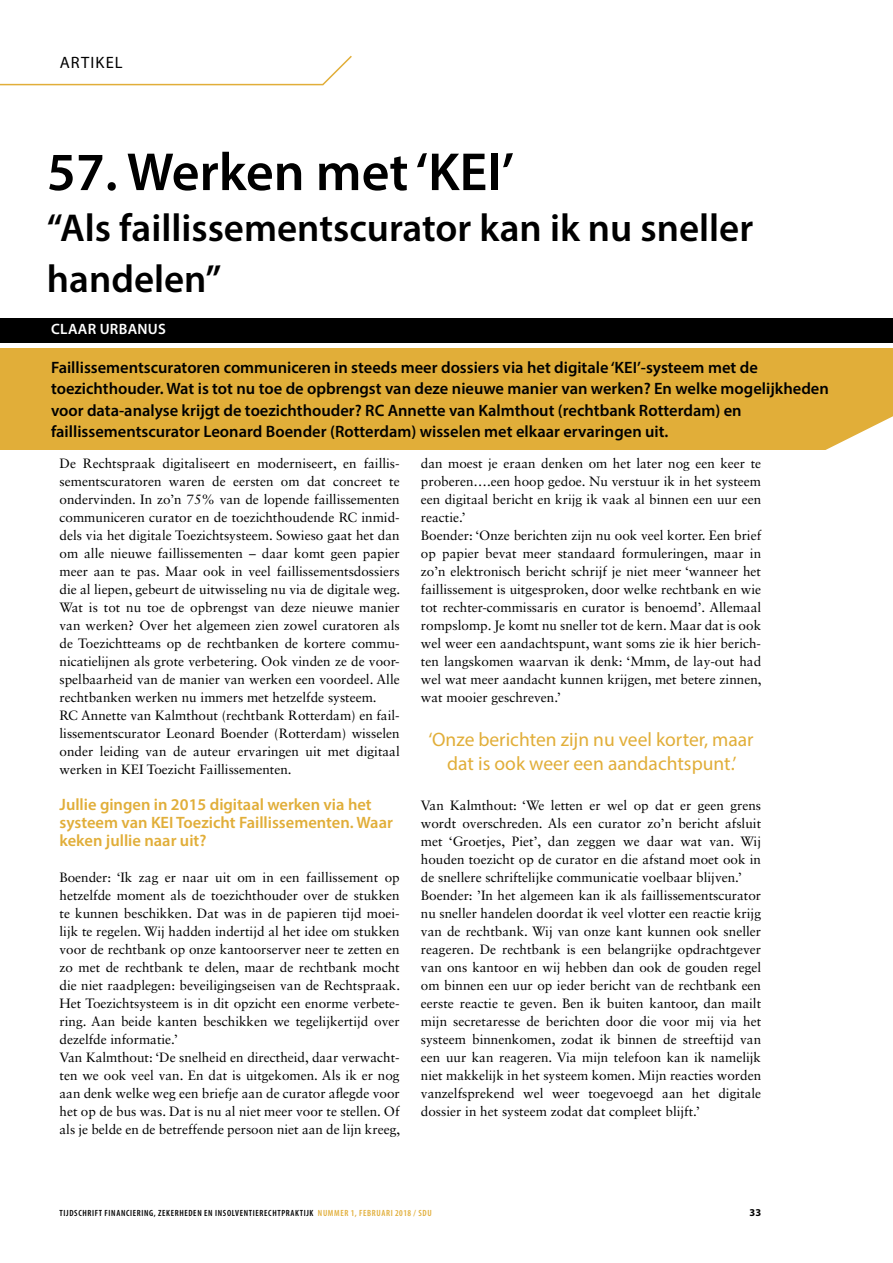
<style>
.page{position:relative;width:893px;height:1263px;background:#fff}
.page>*{position:absolute;margin:0;border:0;box-sizing:border-box;transform-origin:0 0}
.t1{font:600 54px "Myriad Pro";color:#000}
.t2{font:600 39px/51px "Myriad Pro";color:#000}
.t3{font:19.5px/24px "Myriad Pro";color:#e1ae39;text-align:center}
.t4{font:600 16.5px/21px "Myriad Pro";color:#000}
.t5{font:600 16.5px/18px "Myriad Pro";color:#e1ae39}
.t6{font:16.5px "Myriad Pro";color:#000}
.t7{font:600 15px "Myriad Pro";letter-spacing:.02em;color:#fff}
.t8{font:13.5px/18px "Sabon LT Std";color:#000}
.t9{font:700 10.5px "Myriad Pro";color:#000}
.t10{font:600 condensed 9px "Myriad Pro";letter-spacing:.07em;color:#000}
.s1{color:#e1ae39}
</style>
<div class="page">
<div style="left:0;top:318px;width:893px;height:24px;background:#000"></div>
<svg style="left:0;top:55px;width:352px;height:31px"></svg>
<hr style="left:0;top:111px;width:1px;height:1152px;background:#ebebeb">
<div style="left:0;top:348px;width:893px;height:101px;background:#e1ae39"></div>
<svg style="left:816px;top:449px;width:77px;height:1px"></svg>
<p class="t6" style="left:60px;top:53px;width:21px">Artike</p>
<p class="t6" style="left:115px;top:53px;width:9px">l</p>
<h1 class="t1" style="left:47px;top:138px;width:469px">57. Werken met ‘KEI’</h1>
<h2 class="t2" style="left:47px;top:201px;width:708px">“Als faillissementscurator kan ik nu sneller handelen”</h2>
<p class="t7" style="left:51px;top:320px;width:116px">CLAAR URBANUS</p>
<p class="t4" style="left:51px;top:357px;width:779px">Faillissementscuratoren communiceren in steeds meer dossiers via het digitale ‘KEI’-systeem met de toezichthouder. Wat is tot nu toe de opbrengst van deze nieuwe manier van werken? En welke mogelijkheden voor data-analyse krijgt de toezichthouder? RC Annette van Kalmthout (rechtbank Rotterdam) en faillissementscurator Leonard Boender (Rotterdam) wisselen met elkaar ervaringen uit.</p>
<p class="t8" style="left:60px;top:454px;width:342px">De Rechtspraak digitaliseert en moderniseert, en faillis&shy;sementscuratoren waren de eersten om dat concreet te ondervinden. In zo’n 75% van de lopende faillissementen communiceren curator en de toezichthoudende RC inmid&shy;dels via het digitale Toezichtsysteem. Sowieso gaat het dan om alle nieuwe faillissementen – daar komt geen papier meer aan te pas. Maar ook in veel faillissementsdossiers die al liepen, gebeurt de uitwisseling nu via de digitale weg.<br>Wat is tot nu toe de opbrengst van deze nieuwe manier van werken? Over het algemeen zien zowel curatoren als de Toezichtteams op de rechtbanken de kortere commu&shy;nicatielijnen als grote verbetering. Ook vinden ze de voor&shy;spelbaarheid van de manier van werken een voordeel. Alle rechtbanken werken nu immers met hetzelfde systeem.<br>RC Annette van Kalmthout (rechtbank Rotterdam) en fail&shy;lissementscurator Leonard Boender (Rotterdam) wisselen onder leiding van de auteur ervaringen uit met digitaal werken in KEI Toezicht Faillissementen.</p>
<p class="t5" style="left:60px;top:795px;width:335px">Jullie gingen in 2015 digitaal werken via het systeem van KEI Toezicht Faillissementen. Waar keken jullie naar uit?</p>
<p class="t8" style="left:60px;top:868px;width:342px">Boender: ‘Ik zag er naar uit om in een faillissement op hetzelfde moment als de toezichthouder over de stukken te kunnen beschikken. Dat was in de papieren tijd moei&shy;lijk te regelen. Wij hadden indertijd al het idee om stukken voor de rechtbank op onze kantoorserver neer te zetten en zo met de rechtbank te delen, maar de rechtbank mocht die niet raadplegen: beveiligingseisen van de Rechtspraak.<br>Het Toezichtsysteem is in dit opzicht een enorme verbete&shy;ring. Aan beide kanten beschikken we tegelijkertijd over dezelfde informatie.’<br>Van Kalmthout: ‘De snelheid en directheid, daar verwacht&shy;ten we ook veel van. En dat is uitgekomen. Als ik er nog aan denk welke weg een briefje aan de curator aflegde voor het op de bus was. Dat is nu al niet meer voor te stellen. Of als je belde en de betreffende persoon niet aan de lijn kreeg,</p>
<p class="t8" style="left:421px;top:454px;width:342px">dan moest je eraan denken om het later nog een keer te proberen….een hoop gedoe. Nu verstuur ik in het systeem een digitaal bericht en krijg ik vaak al binnen een uur een reactie.’<br>Boender: ‘Onze berichten zijn nu ook veel korter. Een brief op papier bevat meer standaard formuleringen, maar in zo’n elektronisch bericht schrijf je niet meer ‘wanneer het faillissement is uitgesproken, door welke rechtbank en wie tot rechter-commissaris en curator is benoemd’. Allemaal rompslomp. Je komt nu sneller tot de kern. Maar dat is ook wel weer een aandachtspunt, want soms zie ik hier berich&shy;ten langskomen waarvan ik denk: ‘Mmm, de lay-out had wel wat meer aandacht kunnen krijgen, met betere zinnen, wat mooier geschreven.’</p>
<h3 class="t3" style="left:428px;top:727px;width:327px">‘Onze berichten zijn nu veel korter, maar dat is ook weer een aandachtspunt.’</h3>
<p class="t8" style="left:421px;top:796px;width:342px">Van Kalmthout: ‘We letten er wel op dat er geen grens wordt overschreden. Als een curator zo’n bericht afsluit met ‘Groetjes, Piet’, dan zeggen we daar wat van. Wij houden toezicht op de curator en die afstand moet ook in de snellere schriftelijke communicatie voelbaar blijven.’ Boender: ’In het algemeen kan ik als faillissementscurator nu sneller handelen doordat ik veel vlotter een reactie krijg van de rechtbank. Wij van onze kant kunnen ook sneller reageren. De rechtbank is een belangrijke opdrachtgever van ons kantoor en wij hebben dan ook de gouden regel om binnen een uur op ieder bericht van de rechtbank een eerste reactie te geven. Ben ik buiten kantoor, dan mailt mijn secretaresse de berichten door die voor mij via het systeem binnenkomen, zodat ik binnen de streeftijd van een uur kan reageren. Via mijn telefoon kan ik namelijk niet makkelijk in het systeem komen. Mijn reacties worden vanzelfsprekend wel weer toegevoegd aan het digitale dossier in het systeem zodat dat compleet blijft.’</p>
<p class="t10" style="left:60px;top:1207px;width:374px">TIJDSCHRIFT FINANCIERING, ZEKERHEDEN EN INSOLVENTIERECHTPRAKTIJK <span class="s1">NUMMER 1, FEBRUARI 2018 / SDU</span></p>
<p class="t9" style="left:749px;top:1205px;width:13px">33</p>
</div>
